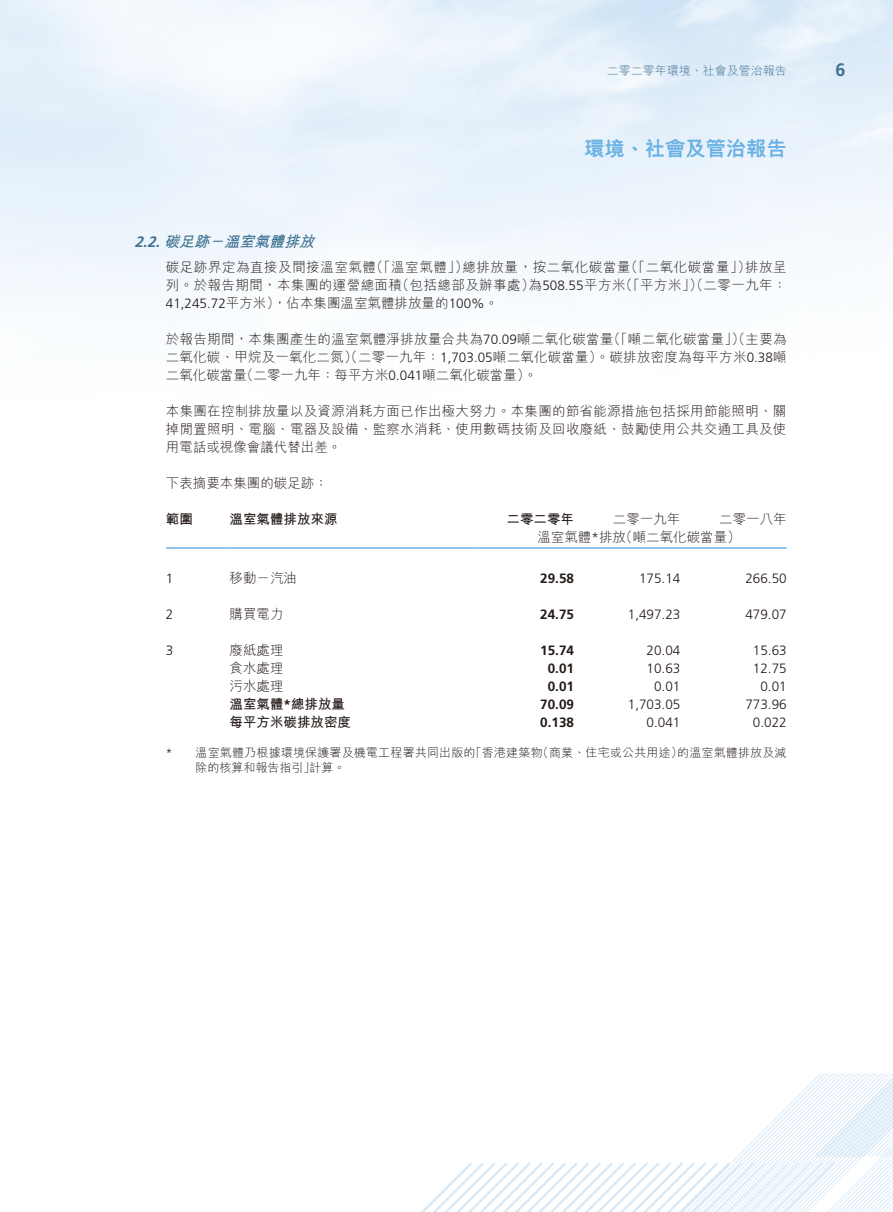
<style>
.page{position:relative;width:893px;height:1212px;background:#fff}
.page>*{position:absolute;margin:0;border:0;box-sizing:border-box;transform-origin:0 0}
.t1{font:800 20.25px "M Hei HK";color:#69b2e3}
.t2{font:700 18px "Frutiger LT Std";color:#3e7191}
.t3{font:italic 700 15px "M Hei HK";color:#3e7191}
.t4{font:italic 700 15px "Frutiger LT Std";color:#3e7191}
.t5{font:300 13.5px/18px "M Hei HK";letter-spacing:.02em;color:#231916;text-align:justify}
.t6{font:300 13.5px/18px "M Hei HK";color:#231916}
.t7{font:300 13.5px "Frutiger LT Std";color:#231916}
.t8{font:700 13.5px "M Hei HK";color:#231916}
.t9{font:700 13.5px "Frutiger LT Std";color:#231916}
.t10{font:300 13.5px "M Hei HK";letter-spacing:.04em;color:#231916}
.t11{font:300 12px "M Hei HK";letter-spacing:.015em;color:#231916}
.t12{font:300 12px "M Hei HK";color:#3e7191}
.t13{font:300 12px "Frutiger LT Std";color:#231916}
.s1{font-family:"M Hei HK"}
.s2{font-family:"Frutiger LT Std"}
</style>
<div class="page">
<img style="left:0;top:0;width:893px;height:1212px">
<hr style="left:166px;top:547px;width:64px;height:2px;background:#69b2e3">
<hr style="left:230px;top:547px;width:246px;height:2px;background:#69b2e3">
<hr style="left:476px;top:547px;width:311px;height:2px;background:#69b2e3">
<p class="t12" style="left:607px;top:64px;width:181px">二零二零年環境、社會及管治報告</p>
<p class="t4" style="left:135px;top:233px;width:81px">2.2. <span class="s1">碳足跡</span></p>
<p class="t3" style="left:224px;top:231px;width:97px">溫室氣體排放</p>
<p class="t3" style="left:209px;top:231px;width:22px">－</p>
<h1 class="t1" style="left:584px;top:139px;width:204px">環境、社會及管治報告</h1>
<p class="t10" style="left:462px;top:261px;width:170px">總排放量，按二氧化碳當量</p>
<p class="t5" style="left:624px;top:258px;width:128px">（「二氧化碳當量」）</p>
<p class="t5" style="left:370px;top:258px;width:100px">（「溫室氣體」）</p>
<p class="t10" style="left:166px;top:261px;width:212px">碳足跡界定為直接及間接溫室氣體</p>
<p class="t5" style="left:745px;top:258px;width:43px">排放呈</p>
<p class="t5" style="left:396px;top:276px;width:231px">（包括總部及辦事處為） <span class="s2">508.55</span>平方米</p>
<p class="t5" style="left:619px;top:276px;width:169px">（「平方米」）（二零一九年：</p>
<p class="t6" style="left:166px;top:276px;width:334px">列。於報告期間，本集團的運營總面積<br><span class="s2">41,245.72</span>平方米，）佔本集團溫室氣體排放量的<span class="s2">100%</span>。</p>
<p class="t5" style="left:166px;top:330px;width:449px">於報告期間，本集團產生的溫室氣體淨排放量合共為<span class="s2">70.09</span>噸二氧化碳當量</p>
<p class="t5" style="left:166px;top:348px;width:622px">二氧化碳、甲烷及一氧化二氮）（二零一九年：<span class="s2">1,703.05</span>噸二氧化碳當量）。碳排放密度為每平方米<span class="s2">0.38</span>噸</p>
<p class="t6" style="left:240px;top:366px;width:299px">（二零一九年：每平方米<span class="s2">0.041</span>噸二氧化碳當量。(</p>
<p class="t5" style="left:607px;top:330px;width:181px">（「噸二氧化碳當量」）（主要為</p>
<p class="t5" style="left:166px;top:366px;width:82px">二氧化碳當量</p>
<p class="t5" style="left:166px;top:402px;width:622px">本集團在控制排放量以及資源消耗方面已作出極大努力。本集團的節省能源措施包括採用節能照明、關掉閒置照明、電腦、電器及設備、監察水消耗、使用數碼技術及回收廢紙、鼓勵使用公共交通工具及使用電話或視像會議代替出差。</p>
<p class="t6" style="left:166px;top:474px;width:163px">下表摘要本集團的碳足跡：</p>
<p class="t5" style="left:719px;top:510px;width:69px">二零一八年</p>
<p class="t5" style="left:613px;top:510px;width:69px">二零一九年</p>
<p class="t8" style="left:230px;top:510px;width:109px">溫室氣體排放來源</p>
<p class="t8" style="left:507px;top:510px;width:69px">二零二零年</p>
<p class="t8" style="left:166px;top:510px;width:28px">範圍</p>
<p class="t6" style="left:619px;top:528px;width:123px">（噸二氧化碳當量(</p>
<p class="t5" style="left:537px;top:528px;width:90px">溫室氣體<span class="s2">*</span>排放</p>
<p class="t7" style="left:166px;top:571px;width:9px">1</p>
<p class="t5" style="left:230px;top:569px;width:69px">移動－汽油</p>
<p class="t9" style="left:540px;top:570px;width:35px">29.58</p>
<p class="t7" style="left:639px;top:571px;width:43px">175.14</p>
<p class="t7" style="left:745px;top:571px;width:43px">266.50</p>
<p class="t7" style="left:166px;top:607px;width:9px">2</p>
<p class="t5" style="left:230px;top:605px;width:55px">購買電力</p>
<p class="t9" style="left:540px;top:606px;width:35px">24.75</p>
<p class="t7" style="left:628px;top:607px;width:54px">1,497.23</p>
<p class="t7" style="left:745px;top:607px;width:43px">479.07</p>
<p class="t7" style="left:166px;top:643px;width:9px">3</p>
<p class="t5" style="left:230px;top:641px;width:55px">廢紙處理</p>
<p class="t9" style="left:540px;top:642px;width:35px">15.74</p>
<p class="t7" style="left:647px;top:643px;width:35px">20.04</p>
<p class="t7" style="left:753px;top:643px;width:35px">15.63</p>
<p class="t5" style="left:230px;top:659px;width:55px">食水處理</p>
<p class="t9" style="left:548px;top:660px;width:28px">0.01</p>
<p class="t7" style="left:647px;top:661px;width:35px">10.63</p>
<p class="t7" style="left:753px;top:661px;width:35px">12.75</p>
<p class="t5" style="left:230px;top:677px;width:55px">污水處理</p>
<p class="t9" style="left:548px;top:678px;width:28px">0.01</p>
<p class="t7" style="left:654px;top:679px;width:28px">0.01</p>
<p class="t7" style="left:760px;top:679px;width:28px">0.01</p>
<p class="t8" style="left:230px;top:694px;width:117px">溫室氣體<span class="s2">*</span>總排放量</p>
<p class="t9" style="left:540px;top:696px;width:35px">70.09</p>
<p class="t7" style="left:628px;top:697px;width:54px">1,703.05</p>
<p class="t7" style="left:745px;top:697px;width:43px">773.96</p>
<p class="t8" style="left:230px;top:712px;width:123px">每平方米碳排放密度</p>
<p class="t9" style="left:540px;top:714px;width:35px">0.138</p>
<p class="t7" style="left:647px;top:715px;width:35px">0.041</p>
<p class="t7" style="left:753px;top:715px;width:35px">0.022</p>
<p class="t13" style="left:166px;top:746px;width:8px">*</p>
<p class="t11" style="left:537px;top:747px;width:147px">（商業、住宅或公共用途）</p>
<p class="t11" style="left:196px;top:747px;width:281px">溫室氣體乃根據環境保護署及機電工程署共同出版的</p>
<p class="t11" style="left:677px;top:747px;width:111px">的溫室氣體排放及減</p>
<p class="t11" style="left:470px;top:747px;width:74px">「香港建築物</p>
<p class="t11" style="left:196px;top:762px;width:121px">除的核算和報告指引」</p>
<p class="t11" style="left:310px;top:762px;width:37px">計算。</p>
<h2 class="t2" style="left:835px;top:59px;width:12px">6</h2>
</div>
